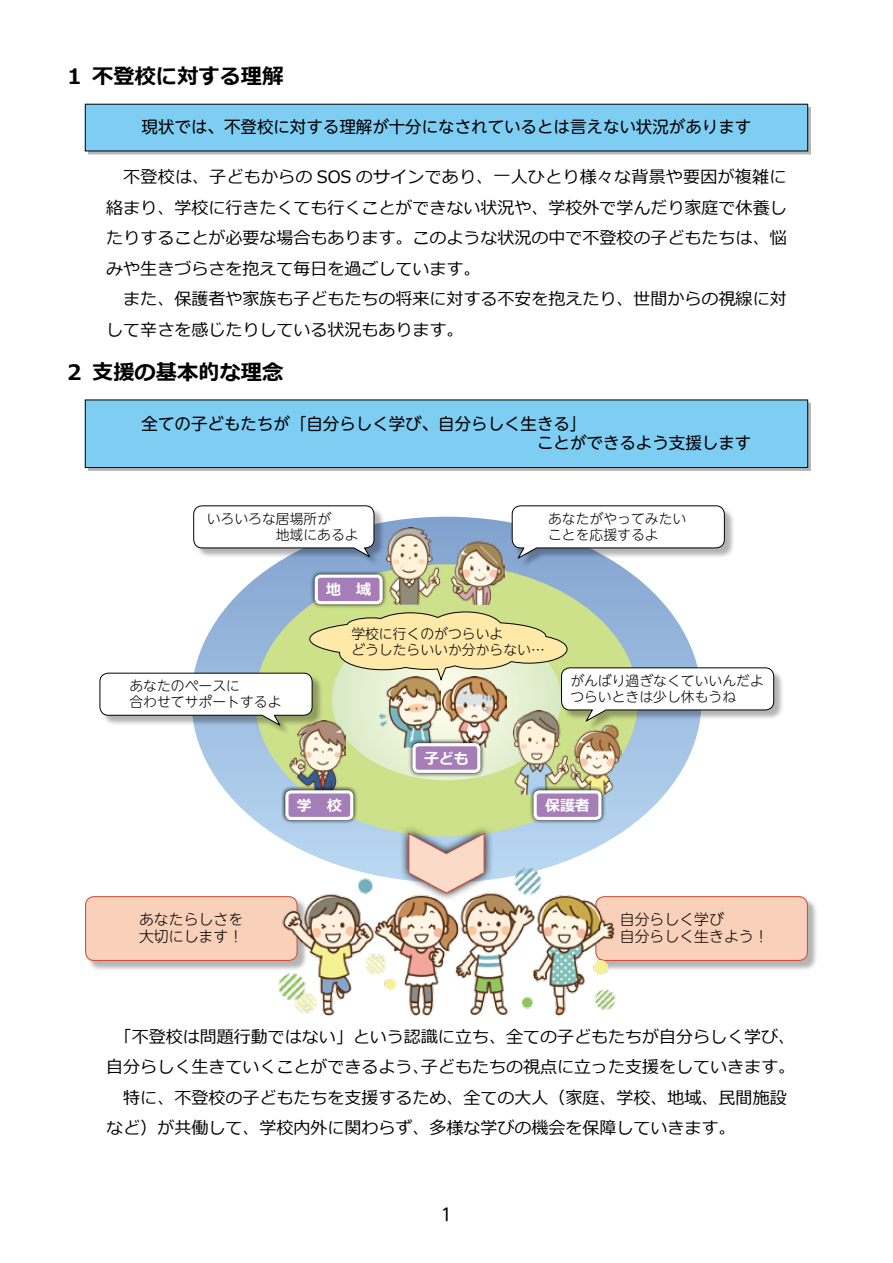
<style>
.page{position:relative;width:893px;height:1263px;background:#fff}
.page>*{position:absolute;margin:0;border:0;box-sizing:border-box;transform-origin:0 0}
.t1{font:700 21.3px "Meiryo";color:#000}
.t2{font:16.95px/30.5px "Meiryo";color:#000;text-align:justify}
.t3{font:16.95px "UD Shin M Go Pro";color:#000}
.t4{font:16.5px/19.2px "UD Shin M Go Pro";color:#000}
.t5{font:300 14.85px/17px "UD Shin M Go Pro";color:#000}
.t6{font:700 14.85px "Meiryo";color:#fff}
.t7{font:300 13.8px/15.9px "UD Shin M Go Pro";color:#000}
</style>
<div class="page">
<svg style="left:217px;top:517px;width:459px;height:344px"></svg>
<div style="left:255px;top:564px;width:383px;height:272px;background:#cde08a;border-radius:50%"></div>
<div style="left:513px;top:507px;width:222px;height:61px;background:#000;opacity:.3"></div>
<svg style="left:512px;top:505px;width:213px;height:54px"></svg>
<div style="left:195px;top:507px;width:190px;height:60px;background:#000;opacity:.3"></div>
<div style="left:563px;top:669px;width:222px;height:62px;background:#000;opacity:.3"></div>
<svg style="left:99px;top:611px;width:675px;height:169px"></svg>
<div style="left:88px;top:403px;width:723px;height:68px;background:#b5b6b6"></div>
<div style="left:85px;top:400px;width:723px;height:68px;background:#7ecef4"></div>
<div style="left:85px;top:400px;width:723px;height:68px;border:1px solid #000"></div>
<svg style="left:88px;top:107px;width:723px;height:47px;fill:#b5b6b6"></svg>
<div style="left:85px;top:104px;width:723px;height:47px;background:#7ecef4"></div>
<div style="left:597px;top:897px;width:222px;height:74px;background:#000;opacity:.3"></div>
<div style="left:596px;top:897px;width:211px;height:63px;background:#f9d0ba;border-radius:9px"></div>
<div style="left:595px;top:896px;width:213px;height:65px;border:1px solid #ce4e3e;border-radius:9px"></div>
<div style="left:86px;top:897px;width:222px;height:74px;background:#000;opacity:.3"></div>
<div style="left:86px;top:897px;width:211px;height:63px;background:#f9d0ba;border-radius:9px"></div>
<div style="left:85px;top:896px;width:213px;height:65px;border:1px solid #ce4e3e;border-radius:9px"></div>
<svg style="left:310px;top:570px;width:77px;height:38px"></svg>
<div style="left:316px;top:576px;width:65px;height:27px;background:#a67eb7;border-radius:4px"></div>
<div style="left:315px;top:574px;width:68px;height:30px;border:3px solid #fff;border-radius:4px"></div>
<img style="left:380px;top:677px;width:60px;height:70px">
<img style="left:442px;top:676px;width:64px;height:72px">
<img style="left:276px;top:861px;width:349px;height:155px">
<img style="left:387px;top:528px;width:118px;height:76px">
<svg style="left:408px;top:738px;width:77px;height:39px"></svg>
<div style="left:414px;top:745px;width:65px;height:26px;background:#a67eb7;border-radius:4px"></div>
<div style="left:412px;top:743px;width:68px;height:30px;border:3px solid #fff;border-radius:4px"></div>
<img style="left:513px;top:711px;width:109px;height:83px">
<svg style="left:529px;top:786px;width:77px;height:38px"></svg>
<div style="left:535px;top:792px;width:65px;height:26px;background:#a67eb7;border-radius:4px"></div>
<div style="left:533px;top:790px;width:69px;height:30px;border:3px solid #fff;border-radius:4px"></div>
<img style="left:287px;top:720px;width:58px;height:66px">
<svg style="left:281px;top:786px;width:77px;height:38px"></svg>
<div style="left:287px;top:792px;width:65px;height:26px;background:#a67eb7;border-radius:4px"></div>
<div style="left:285px;top:790px;width:68px;height:30px;border:3px solid #fff;border-radius:4px"></div>
<svg style="left:399px;top:828px;width:95px;height:74px"></svg>
<svg style="left:407px;top:832px;width:78px;height:62px"></svg>
<svg style="left:193px;top:505px;width:181px;height:52px"></svg>
<p class="t1" style="left:64px;top:62px;width:221px">１ 不登校に対する理解</p>
<p class="t4" style="left:142px;top:117px;width:611px">現状では、不登校に対する理解が十分になされているとは言えない状況があります</p>
<p class="t2" style="left:106px;top:163px;width:682px;text-indent:17px">不登校は、子どもからの SOS のサインであり、一人ひとり様々な背景や要因が複雑に絡まり、学校に行きたくても行くことができない状況や、学校外で学んだり家庭で休養したりすることが必要な場合もあります。このような状況の中で不登校の子どもたちは、悩みや生きづらさを抱えて毎日を過ごしています。</p>
<p class="t2" style="left:106px;top:285px;width:682px;text-indent:17px">また、保護者や家族も子どもたちの将来に対する不安を抱えたり、世間からの視線に対して辛さを感じたりしている状況もあります。</p>
<p class="t1" style="left:64px;top:358px;width:221px">２ 支援の基本的な理念</p>
<p class="t4" style="left:537px;top:413px;width:216px;text-indent:-395px">全ての子どもたちが「自分らしく学び、自分らしく生きる」<br>ことができるよう支援します</p>
<p class="t7" style="left:276px;top:510px;width:84px;text-indent:-69px">いろいろな居場所が<br>地域にあるよ</p>
<p class="t7" style="left:548px;top:510px;width:140px">あなたがやってみたいことを応援するよ</p>
<p class="t6" style="left:326px;top:579px;width:46px">地　域</p>
<p class="t7" style="left:129px;top:677px;width:154px">あなたのペースに<br>合わせてサポートするよ</p>
<p class="t7" style="left:351px;top:625px;width:195px">学校に行くのがつらいよ<br>どうしたらいいか分からない…</p>
<p class="t6" style="left:424px;top:748px;width:46px">子ども</p>
<p class="t7" style="left:570px;top:672px;width:195px">がんばり過ぎなくていいんだよつらいときは少し休もうね</p>
<p class="t6" style="left:297px;top:795px;width:46px">学　校</p>
<p class="t6" style="left:545px;top:795px;width:46px">保護者</p>
<p class="t5" style="left:139px;top:910px;width:106px">あなたらしさを大切にします！</p>
<p class="t5" style="left:620px;top:910px;width:150px">自分らしく学び<br>自分らしく生きよう！</p>
<p class="t2" style="left:115px;top:1022px;width:682px">「不登校は問題行動ではない」という認識に立ち、全ての子どもたちが自分らしく学び、</p>
<p class="t2" style="left:106px;top:1053px;width:690px">自分らしく生きていくことができるよう、子どもたちの視点に立った支援をしていきます。</p>
<p class="t2" style="left:123px;top:1083px;width:665px">特に、不登校の子どもたちを支援するため、全ての大人（家庭、学校、地域、民間施設</p>
<p class="t2" style="left:106px;top:1114px;width:631px">など）が共働して、学校内外に関わらず、多様な学びの機会を保障していきます。</p>
<p class="t3" style="left:441px;top:1200px;width:13px">1</p>
</div>
